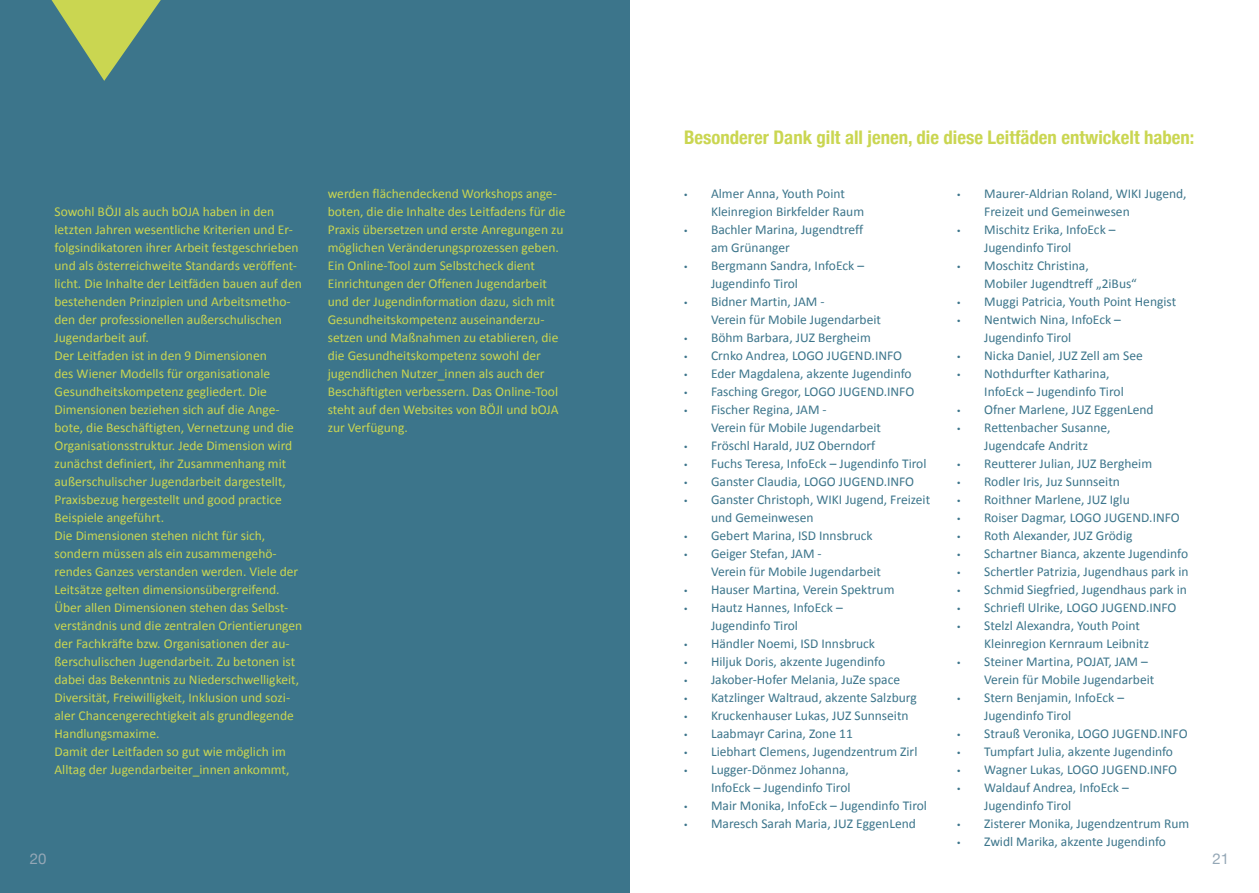
<style>
.page{position:relative;width:1259px;height:893px;background:#fff}
.page>*{position:absolute;margin:0;border:0;box-sizing:border-box;transform-origin:0 0}
.t1{font:700 condensed 18.75px "Helvetica Neue";color:#cad651}
.t2{font:15px "Helvetica Neue";color:#94a7b6}
.t3{font:13.5px/18px "Calibri";color:#3c758b}
.t4{font:13.5px/18px "Calibri";color:#cad651}
.s1{font-family:"Myriad Pro";font-size:12px}
</style>
<div class="page">
<div style="left:0;top:0;width:629px;height:893px;background:#3c758b"></div>
<svg style="left:52px;top:0;width:109px;height:81px"></svg>
<p class="t4" style="left:54px;top:202px;width:249px">Sowohl BÖJI als auch bOJA haben in den letzten Jahren wesentliche Kriterien und Er&shy;folgsindikatoren ihrer Arbeit festgeschrieben und als österreichweite Standards veröffent&shy;licht. Die Inhalte der Leitfäden bauen auf den bestehenden Prinzipien und Arbeitsmetho&shy;den der professionellen außerschulischen Jugendarbeit auf.<br>Der Leitfaden ist in den 9 Dimensionen<br>des Wiener Modells für organisationale Gesundheitskompetenz gegliedert. Die Dimensionen beziehen sich auf die Ange&shy;bote, die Beschäftigten, Vernetzung und die Organisationsstruktur. Jede Dimension wird zunächst definiert, ihr Zusammenhang mit außerschulischer Jugendarbeit dargestellt, Praxisbezug hergestellt und good practice Beispiele angeführt.<br>Die Dimensionen stehen nicht für sich, sondern müssen als ein zusammengehö&shy;rendes Ganzes verstanden werden. Viele der Leitsätze gelten dimensionsübergreifend.<br>Über allen Dimensionen stehen das Selbst&shy;verständnis und die zentralen Orientierungen der Fachkräfte bzw. Organisationen der au&shy;ßerschulischen Jugendarbeit. Zu betonen ist dabei das Bekenntnis zu Niederschwelligkeit, Diversität, Freiwilligkeit, Inklusion und sozi&shy;aler Chancengerechtigkeit als grundlegende Handlungsmaxime.<br>Damit der Leitfaden so gut wie möglich im Alltag der Jugendarbeiter_innen ankommt,</p>
<p class="t4" style="left:328px;top:184px;width:239px">werden flächendeckend Workshops ange&shy;boten, die die Inhalte des Leitfadens für die Praxis übersetzen und erste Anregungen zu möglichen Veränderungsprozessen geben.<br>Ein Online-Tool zum Selbstcheck dient Einrichtungen der Offenen Jugendarbeit und der Jugendinformation dazu, sich mit Gesundheitskompetenz auseinanderzu&shy;setzen und Maßnahmen zu etablieren, die die Gesundheitskompetenz sowohl der jugendlichen Nutzer_innen als auch der Beschäftigten verbessern. Das Online-Tool steht auf den Websites von BÖJI und bOJA zur Verfügung.</p>
<p class="t2" style="left:30px;top:848px;width:18px">20</p>
<h1 class="t1" style="left:684px;top:122px;width:512px">Besonderer Dank gilt all jenen, die diese Leitfäden entwickelt haben:</h1>
<p class="t3" style="left:711px;top:184px;width:155px;text-indent:-27px"><span class="s1">•</span> Almer Anna, Youth Point<br>Kleinregion Birkfelder Raum</p>
<p class="t3" style="left:711px;top:220px;width:154px;text-indent:-27px"><span class="s1">•</span> Bachler Marina, Jugendtreff am Grünanger</p>
<p class="t3" style="left:711px;top:256px;width:155px;text-indent:-27px"><span class="s1">•</span> Bergmann Sandra, InfoEck –<br>Jugendinfo Tirol</p>
<p class="t3" style="left:711px;top:292px;width:172px;text-indent:-27px"><span class="s1">•</span> Bidner Martin, JAM -<br>Verein für Mobile Jugendarbeit</p>
<p class="t3" style="left:684px;top:328px;width:188px"><span class="s1">•</span> Böhm Barbara, JUZ Bergheim</p>
<p class="t3" style="left:684px;top:346px;width:220px"><span class="s1">•</span> Crnko Andrea, LOGO JUGEND.INFO</p>
<p class="t3" style="left:684px;top:364px;width:229px"><span class="s1">•</span> Eder Magdalena, akzente Jugendinfo</p>
<p class="t3" style="left:684px;top:382px;width:232px"><span class="s1">•</span> Fasching Gregor, LOGO JUGEND.INFO</p>
<p class="t3" style="left:711px;top:400px;width:172px;text-indent:-27px"><span class="s1">•</span> Fischer Regina, JAM -<br>Verein für Mobile Jugendarbeit</p>
<p class="t3" style="left:684px;top:436px;width:193px"><span class="s1">•</span> Fröschl Harald, JUZ Oberndorf</p>
<p class="t3" style="left:684px;top:454px;width:244px"><span class="s1">•</span> Fuchs Teresa, InfoEck – Jugendinfo Tirol</p>
<p class="t3" style="left:684px;top:472px;width:232px"><span class="s1">•</span> Ganster Claudia, LOGO JUGEND.INFO</p>
<p class="t3" style="left:711px;top:490px;width:221px;text-indent:-27px"><span class="s1">•</span> Ganster Christoph, WIKI Jugend, Freizeit und Gemeinwesen</p>
<p class="t3" style="left:684px;top:526px;width:190px"><span class="s1">•</span> Gebert Marina, ISD Innsbruck</p>
<p class="t3" style="left:711px;top:544px;width:172px;text-indent:-27px"><span class="s1">•</span> Geiger Stefan, JAM -<br>Verein für Mobile Jugendarbeit</p>
<p class="t3" style="left:684px;top:580px;width:212px"><span class="s1">•</span> Hauser Martina, Verein Spektrum</p>
<p class="t3" style="left:711px;top:598px;width:133px;text-indent:-27px"><span class="s1">•</span> Hautz Hannes, InfoEck –<br>Jugendinfo Tirol</p>
<p class="t3" style="left:684px;top:634px;width:193px"><span class="s1">•</span> Händler Noemi, ISD Innsbruck</p>
<p class="t3" style="left:684px;top:652px;width:203px"><span class="s1">•</span> Hiljuk Doris, akzente Jugendinfo</p>
<p class="t3" style="left:684px;top:670px;width:218px"><span class="s1">•</span> Jakober-Hofer Melania, JuZe space</p>
<p class="t3" style="left:684px;top:688px;width:234px"><span class="s1">•</span> Katzlinger Waltraud, akzente Salzburg</p>
<p class="t3" style="left:684px;top:706px;width:226px"><span class="s1">•</span> Kruckenhauser Lukas, JUZ Sunnseitn</p>
<p class="t3" style="left:684px;top:724px;width:170px"><span class="s1">•</span> Laabmayr Carina, Zone 11</p>
<p class="t3" style="left:684px;top:742px;width:235px"><span class="s1">•</span> Liebhart Clemens, Jugendzentrum Zirl</p>
<p class="t3" style="left:684px;top:760px;width:168px;text-align:right"><span class="s1">•</span> Lugger-Dönmez Johanna,<br>InfoEck – Jugendinfo Tirol</p>
<p class="t3" style="left:684px;top:796px;width:244px"><span class="s1">•</span> Mair Monika, InfoEck – Jugendinfo Tirol</p>
<p class="t3" style="left:684px;top:814px;width:233px"><span class="s1">•</span> Maresch Sarah Maria, JUZ EggenLend</p>
<p class="t3" style="left:984px;top:184px;width:204px;text-indent:-27px"><span class="s1">•</span> Maurer-Aldrian Roland, WIKI Jugend,<br>Freizeit und Gemeinwesen</p>
<p class="t3" style="left:984px;top:220px;width:133px;text-indent:-27px"><span class="s1">•</span> Mischitz Erika, InfoEck –<br>Jugendinfo Tirol</p>
<p class="t3" style="left:984px;top:256px;width:154px;text-indent:-27px"><span class="s1">•</span> Moschitz Christina,<br>Mobiler Jugendtreff „2iBus“</p>
<p class="t3" style="left:957px;top:292px;width:220px"><span class="s1">•</span> Muggi Patricia, Youth Point Hengist</p>
<p class="t3" style="left:984px;top:310px;width:138px;text-indent:-27px"><span class="s1">•</span> Nentwich Nina, InfoEck –<br>Jugendinfo Tirol</p>
<p class="t3" style="left:957px;top:346px;width:187px"><span class="s1">•</span> Nicka Daniel, JUZ Zell am See</p>
<p class="t3" style="left:984px;top:364px;width:141px;text-indent:-27px"><span class="s1">•</span> Nothdurfter Katharina,<br>InfoEck – Jugendinfo Tirol</p>
<p class="t3" style="left:957px;top:400px;width:198px"><span class="s1">•</span> Ofner Marlene, JUZ EggenLend</p>
<p class="t3" style="left:957px;top:418px;width:155px;text-align:center"><span class="s1">•</span> Rettenbacher Susanne,<br>Jugendcafe Andritz</p>
<p class="t3" style="left:957px;top:454px;width:196px"><span class="s1">•</span> Reutterer Julian, JUZ Bergheim</p>
<p class="t3" style="left:957px;top:472px;width:164px"><span class="s1">•</span> Rodler Iris, Juz Sunnseitn</p>
<p class="t3" style="left:957px;top:490px;width:174px"><span class="s1">•</span> Roithner Marlene, JUZ Iglu</p>
<p class="t3" style="left:957px;top:508px;width:224px"><span class="s1">•</span> Roiser Dagmar, LOGO JUGEND.INFO</p>
<p class="t3" style="left:957px;top:526px;width:177px"><span class="s1">•</span> Roth Alexander, JUZ Grödig</p>
<p class="t3" style="left:957px;top:544px;width:232px"><span class="s1">•</span> Schartner Bianca, akzente Jugendinfo</p>
<p class="t3" style="left:957px;top:562px;width:233px"><span class="s1">•</span> Schertler Patrizia, Jugendhaus park in</p>
<p class="t3" style="left:957px;top:580px;width:231px"><span class="s1">•</span> Schmid Siegfried, Jugendhaus park in</p>
<p class="t3" style="left:957px;top:598px;width:221px"><span class="s1">•</span> Schriefl Ulrike, LOGO JUGEND.INFO</p>
<p class="t3" style="left:984px;top:616px;width:166px;text-indent:-27px"><span class="s1">•</span> Stelzl Alexandra, Youth Point<br>Kleinregion Kernraum Leibnitz</p>
<p class="t3" style="left:984px;top:652px;width:172px;text-indent:-27px"><span class="s1">•</span> Steiner Martina, POJAT, JAM –<br>Verein für Mobile Jugendarbeit</p>
<p class="t3" style="left:984px;top:688px;width:141px;text-indent:-27px"><span class="s1">•</span> Stern Benjamin, InfoEck –<br>Jugendinfo Tirol</p>
<p class="t3" style="left:957px;top:724px;width:232px"><span class="s1">•</span> Strauß Veronika, LOGO JUGEND.INFO</p>
<p class="t3" style="left:957px;top:742px;width:217px"><span class="s1">•</span> Tumpfart Julia, akzente Jugendinfo</p>
<p class="t3" style="left:957px;top:760px;width:221px"><span class="s1">•</span> Wagner Lukas, LOGO JUGEND.INFO</p>
<p class="t3" style="left:984px;top:778px;width:146px;text-indent:-27px"><span class="s1">•</span> Waldauf Andrea, InfoEck –<br>Jugendinfo Tirol</p>
<p class="t3" style="left:957px;top:814px;width:233px"><span class="s1">•</span> Zisterer Monika, Jugendzentrum Rum</p>
<p class="t3" style="left:957px;top:832px;width:210px"><span class="s1">•</span> Zwidl Marika, akzente Jugendinfo</p>
<p class="t2" style="left:1212px;top:848px;width:18px">21</p>
</div>
